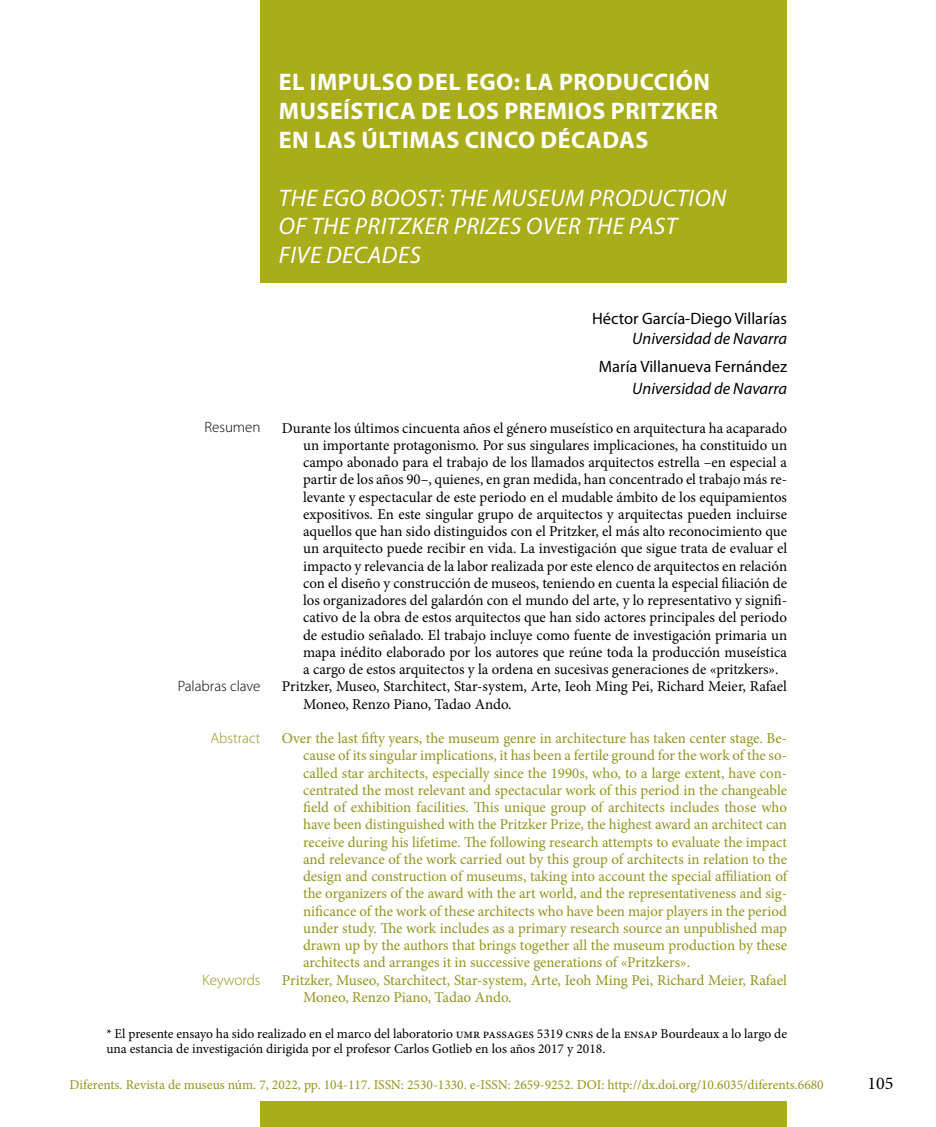
<style>
.page{position:relative;width:936px;height:1127px;background:#fff}
.page>*{position:absolute;margin:0;border:0;box-sizing:border-box;transform-origin:0 0}
.t1{font:700 24px "Myriad Pro";letter-spacing:.02em;color:#fff}
.t2{font:italic 24px "Myriad Pro";letter-spacing:.02em;color:#fff}
.t3{font:18px "Minion Pro";color:#000}
.t4{font:16.5px "Myriad Pro";color:#000}
.t5{font:italic 16.5px "Myriad Pro";color:#000}
.t6{font:15px/17.2px "Minion Pro";letter-spacing:-.01em;color:#000;text-align:justify}
.t7{font:15px/17.2px "Minion Pro";letter-spacing:-.005em;color:#93931f;text-align:justify}
.t8{font:300 15px "Myriad Pro";color:#000}
.t9{font:300 15px "Myriad Pro";color:#93931f}
.peu_de_pàgina{font:13.5px/15px "Minion Pro";color:#000}
.t10{font:13.5px "Minion Pro";color:#93931f}
</style>
<div class="page">
<div style="left:260px;top:0;width:527px;height:283px;background:#a8ad19"></div>
<div style="left:260px;top:1101px;width:527px;height:26px;background:#a8ad19"></div>
<p class="t1" style="left:279px;top:67px;width:433px">EL IMPULSO DEL EGO: LA PRODUCCIÓN</p>
<p class="t1" style="left:279px;top:95px;width:440px">MUSEÍSTICA DE LOS PREMIOS PRITZKER</p>
<p class="t1" style="left:279px;top:124px;width:371px">EN LAS ÚLTIMAS CINCO DÉCADAS</p>
<p class="t2" style="left:279px;top:183px;width:449px">THE EGO BOOST: THE MUSEUM PRODUCTION</p>
<p class="t2" style="left:279px;top:211px;width:400px">OF THE PRITZKER PRIZES OVER THE PAST</p>
<p class="t2" style="left:279px;top:240px;width:143px">FIVE DECADES</p>
<p class="t8" style="left:204px;top:418px;width:58px">Resumen</p>
<p class="t8" style="left:178px;top:677px;width:84px">Palabras clave</p>
<p class="t9" style="left:210px;top:729px;width:52px">Abstract</p>
<p class="t9" style="left:202px;top:970px;width:60px">Keywords</p>
<p class="t4" style="left:592px;top:308px;width:196px">Héctor García-Diego Villarías</p>
<p class="t5" style="left:632px;top:328px;width:156px">Universidad de Navarra</p>
<p class="t4" style="left:599px;top:356px;width:190px">María Villanueva Fernández</p>
<p class="t5" style="left:632px;top:378px;width:156px">Universidad de Navarra</p>
<p class="t6" style="left:303px;top:419px;width:485px;text-indent:-21px">Durante los últimos cincuenta años el género museístico en arquitectura ha acaparado un importante protagonismo. Por sus singulares implicaciones, ha constituido un campo abonado para el trabajo de los llamados arquitectos estrella –en especial a partir de los años 90–, quienes, en gran medida, han concentrado el trabajo más re&shy;levante y espectacular de este periodo en el mudable ámbito de los equipamientos expositivos. En este singular grupo de arquitectos y arquitectas pueden incluirse aquellos que han sido distinguidos con el Pritzker, el más alto reconocimiento que un arquitecto puede recibir en vida. La investigación que sigue trata de evaluar el impacto y relevancia de la labor realizada por este elenco de arquitectos en relación con el diseño y construcción de museos, teniendo en cuenta la especial filiación de los organizadores del galardón con el mundo del arte, y lo representativo y signifi&shy;cativo de la obra de estos arquitectos que han sido actores principales del periodo de estudio señalado. El trabajo incluye como fuente de investigación primaria un mapa inédito elaborado por los autores que reúne toda la producción museística a cargo de estos arquitectos y la ordena en sucesivas generaciones de «pritzkers».</p>
<p class="t6" style="left:303px;top:678px;width:485px;text-indent:-21px">Pritzker, Museo, Starchitect, Star-system, Arte, Ieoh Ming Pei, Richard Meier, Rafael<br>Moneo, Renzo Piano, Tadao Ando.</p>
<p class="t7" style="left:303px;top:730px;width:487px;text-indent:-21px">Over the last fifty years, the museum genre in architecture has taken center stage. Be&shy;cause of its singular implications, it has been a fertile ground for the work of the so&shy;called star architects, especially since the 1990s, who, to a large extent, have con&shy;centrated the most relevant and spectacular work of this period in the changeable field of exhibition facilities. This unique group of architects includes those who have been distinguished with the Pritzker Prize, the highest award an architect can receive during his lifetime. The following research attempts to evaluate the impact and relevance of the work carried out by this group of architects in relation to the design and construction of museums, taking into account the special affiliation of the organizers of the award with the art world, and the representativeness and sig&shy;nificance of the work of these architects who have been major players in the period under study. The work includes as a primary research source an unpublished map drawn up by the authors that brings together all the museum production by these architects and arranges it in successive generations of «Pritzkers».</p>
<p class="t7" style="left:303px;top:971px;width:485px;text-indent:-21px">Pritzker, Museo, Starchitect, Star-system, Arte, Ieoh Ming Pei, Richard Meier, Rafael<br>Moneo, Renzo Piano, Tadao Ando.</p>
<p class="peu_de_pàgina" style="left:106px;top:1026px;width:682px">* El presente ensayo ha sido realizado en el marco del laboratorio umr passages 5319 cnrs de la ensap Bourdeaux a lo largo de una estancia de investigación dirigida por el profesor Carlos Gotlieb en los años 2017 y 2018.</p>
<p class="t10" style="left:70px;top:1075px;width:755px">Diferents. Revista de museus núm. 7, 2022, pp. 104-117. ISSN: 2530-1330. e-ISSN: 2659-9252. DOI: http://dx.doi.org/10.6035/diferents.6680</p>
<p class="t3" style="left:867px;top:1071px;width:27px">105</p>
</div>
